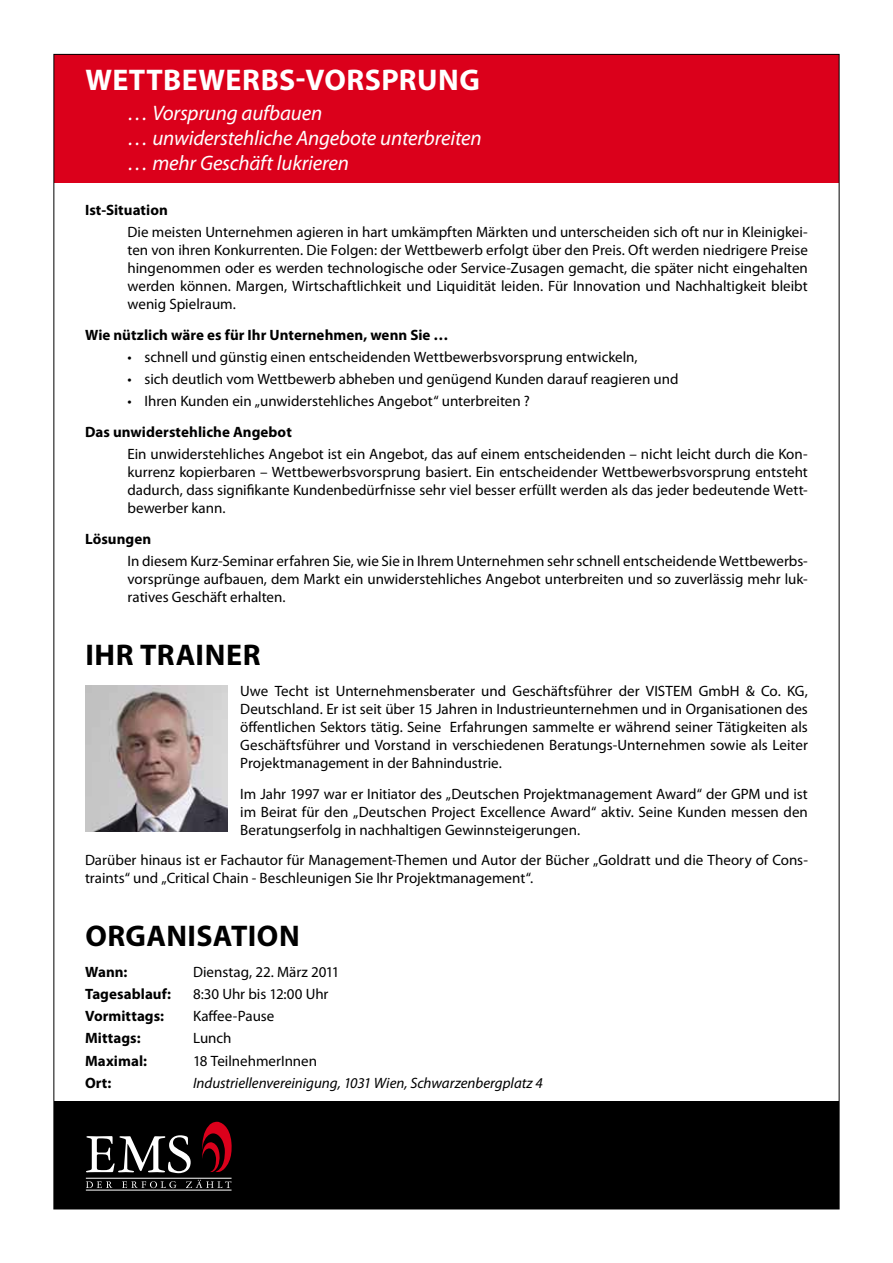
<style>
.page{position:relative;width:893px;height:1263px;background:#fff}
.page>*{position:absolute;margin:0;border:0;box-sizing:border-box;transform-origin:0 0}
.t1{font:700 30px "Myriad Pro";letter-spacing:.02em;color:#000}
.t2{font:700 30px "Myriad Pro";letter-spacing:.02em;color:#fff}
.t3{font:italic 21px/25.2px "Myriad Pro";letter-spacing:-.01em;color:#fff}
.t4{font:15px/18px "Myriad Pro";color:#000;text-align:justify}
.t5{font:700 15px "Myriad Pro";letter-spacing:.005em;color:#000}
.t6{font:italic 15px "Myriad Pro";color:#000}
</style>
<div class="page">
<div style="left:54px;top:54px;width:785px;height:129px;background:#db001b"></div>
<div style="left:54px;top:1101px;width:785px;height:108px;background:#000"></div>
<img style="left:85px;top:686px;width:143px;height:146px">
<svg style="left:86px;top:1181px;width:27px;height:7px"></svg>
<svg style="left:122px;top:1181px;width:55px;height:7px"></svg>
<svg style="left:186px;top:1180px;width:45px;height:8px"></svg>
<svg style="left:86px;top:1135px;width:105px;height:38px"></svg>
<svg style="left:202px;top:1122px;width:30px;height:50px"></svg>
<hr style="left:86px;top:1178px;width:146px;height:1px;background:#fff">
<hr style="left:86px;top:1189px;width:146px;height:1px;background:#fff">
<h1 class="t2" style="left:85px;top:61px;width:396px">Wettbewerbs-Vorsprung</h1>
<h2 class="t3" style="left:128px;top:100px;width:356px">… Vorsprung aufbauen<br>… unwiderstehliche Angebote unterbreiten … mehr Geschäft lukrieren</h2>
<p class="t5" style="left:85px;top:200px;width:84px">Ist-Situation</p>
<p class="t4" style="left:128px;top:223px;width:682px">Die meisten Unternehmen agieren in hart umkämpften Märkten und unterscheiden sich oft nur in Kleinigkei&shy;ten von ihren Konkurrenten. Die Folgen: der Wettbewerb erfolgt über den Preis. Oft werden niedrigere Preise hingenommen oder es werden technologische oder Service-Zusagen gemacht, die später nicht eingehalten werden können. Margen, Wirtschaftlichkeit und Liquidität leiden. Für Innovation und Nachhaltigkeit bleibt wenig Spielraum.</p>
<p class="t5" style="left:85px;top:325px;width:365px">Wie nützlich wäre es für Ihr Unternehmen, wenn Sie …</p>
<p class="t4" style="left:128px;top:348px;width:512px">• schnell und günstig einen entscheidenden Wettbewerbsvorsprung entwickeln,</p>
<p class="t4" style="left:128px;top:370px;width:553px">• sich deutlich vom Wettbewerb abheben und genügend Kunden darauf reagieren und</p>
<p class="t4" style="left:128px;top:392px;width:404px">• Ihren Kunden ein „unwiderstehliches Angebot“ unterbreiten ?</p>
<p class="t5" style="left:85px;top:422px;width:208px">Das unwiderstehliche Angebot</p>
<p class="t4" style="left:128px;top:445px;width:682px">Ein unwiderstehliches Angebot ist ein Angebot, das auf einem entscheidenden – nicht leicht durch die Kon&shy;kurrenz kopierbaren – Wettbewerbsvorsprung basiert. Ein entscheidender Wettbewerbsvorsprung entsteht dadurch, dass signifikante Kundenbedürfnisse sehr viel besser erfüllt werden als das jeder bedeutende Wett&shy;bewerber kann.</p>
<p class="t5" style="left:85px;top:529px;width:68px">Lösungen</p>
<p class="t4" style="left:128px;top:552px;width:682px">In diesem Kurz-Seminar erfahren Sie, wie Sie in Ihrem Unternehmen sehr schnell entscheidende Wettbewerbs&shy;vorsprünge aufbauen, dem Markt ein unwiderstehliches Angebot unterbreiten und so zuverlässig mehr luk&shy;ratives Geschäft erhalten.</p>
<h1 class="t1" style="left:85px;top:635px;width:177px">Ihr Trainer</h1>
<p class="t4" style="left:240px;top:681px;width:569px">Uwe Techt ist Unternehmensberater und Geschäftsführer der VISTEM GmbH &amp; Co. KG, Deutschland. Er ist seit über 15 Jahren in Industrieunternehmen und in Organisationen des öffentlichen Sektors tätig. Seine Erfahrungen sammelte er während seiner Tätigkeiten als Geschäftsführer und Vorstand in verschiedenen Beratungs-Unternehmen sowie als Leiter Projektmanagement in der Bahnindustrie.</p>
<p class="t4" style="left:240px;top:784px;width:569px">Im Jahr 1997 war er Initiator des „Deutschen Projektmanagement Award“ der GPM und ist im Beirat für den „Deutschen Project Excellence Award“ aktiv. Seine Kunden messen den Beratungserfolg in nachhaltigen Gewinnsteigerungen.</p>
<p class="t4" style="left:85px;top:851px;width:724px">Darüber hinaus ist er Fachautor für Management-Themen und Autor der Bücher „Goldratt und die Theory of Cons&shy;traints“ und „Critical Chain - Beschleunigen Sie Ihr Projektmanagement“.</p>
<h1 class="t1" style="left:85px;top:916px;width:216px">Organisation</h1>
<p class="t5" style="left:85px;top:962px;width:44px">Wann:</p>
<p class="t4" style="left:193px;top:962px;width:148px">Dienstag, 22. März 2011</p>
<p class="t5" style="left:85px;top:984px;width:87px">Tagesablauf:</p>
<p class="t4" style="left:193px;top:984px;width:137px">8:30 Uhr bis 12:00 Uhr</p>
<p class="t5" style="left:85px;top:1006px;width:81px">Vormittags:</p>
<p class="t4" style="left:193px;top:1007px;width:83px">Kaffee-Pause</p>
<p class="t5" style="left:85px;top:1028px;width:57px">Mittags:</p>
<p class="t4" style="left:193px;top:1029px;width:40px">Lunch</p>
<p class="t5" style="left:85px;top:1051px;width:63px">Maximal:</p>
<p class="t4" style="left:193px;top:1051px;width:126px">18 TeilnehmerInnen</p>
<p class="t5" style="left:85px;top:1073px;width:28px">Ort:</p>
<p class="t6" style="left:193px;top:1073px;width:351px">Industriellenvereinigung, 1031 Wien, Schwarzenbergplatz 4</p>
</div>
